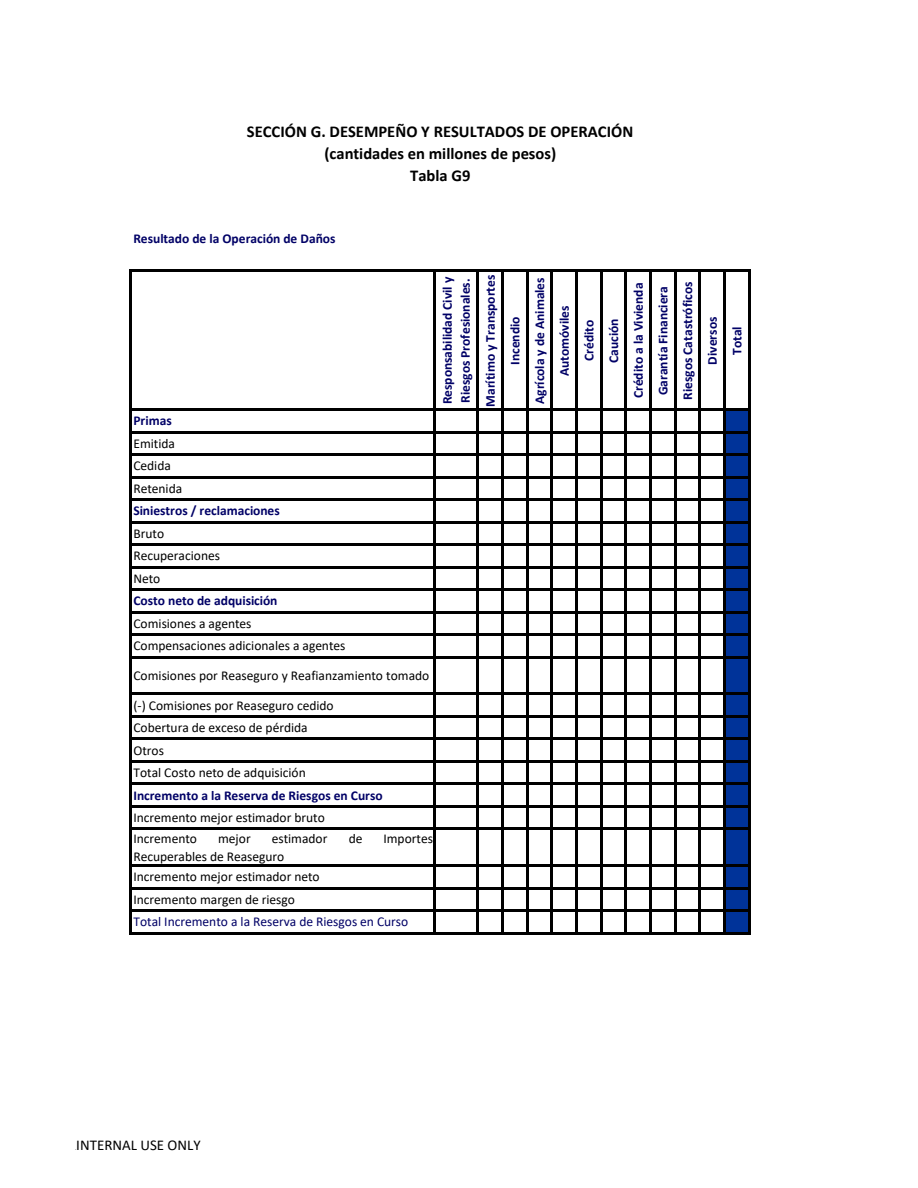
<style>
.page{position:relative;width:918px;height:1188px;background:#fff}
.page>*{position:absolute;margin:0;border:0;box-sizing:border-box;transform-origin:0 0}
.t1{font:700 16.5px/21.8px "Calibri";color:#000;text-align:center}
.t2{font:15px "Calibri";color:#000}
.t3{font:13.5px "Calibri";letter-spacing:-.005em;color:#000}
.t4{font:700 13.5px/17.9px "Calibri";color:#006}
.t5{font:13.5px "Calibri";color:#006}
</style>
<div class="page">
<div style="left:724px;top:410px;width:25px;height:523px;background:#039"></div>
<hr style="left:129px;top:269px;width:3px;height:666px;background:#000">
<hr style="left:433px;top:272px;width:3px;height:663px;background:#000">
<hr style="left:476px;top:272px;width:3px;height:663px;background:#000">
<hr style="left:501px;top:272px;width:3px;height:663px;background:#000">
<hr style="left:526px;top:272px;width:3px;height:663px;background:#000">
<hr style="left:550px;top:272px;width:3px;height:663px;background:#000">
<hr style="left:575px;top:272px;width:3px;height:663px;background:#000">
<hr style="left:600px;top:272px;width:3px;height:663px;background:#000">
<hr style="left:624px;top:272px;width:3px;height:663px;background:#000">
<hr style="left:649px;top:272px;width:3px;height:663px;background:#000">
<hr style="left:674px;top:272px;width:3px;height:663px;background:#000">
<hr style="left:698px;top:272px;width:3px;height:663px;background:#000">
<hr style="left:723px;top:272px;width:3px;height:663px;background:#000">
<hr style="left:748px;top:272px;width:3px;height:663px;background:#000">
<hr style="left:132px;top:269px;width:619px;height:3px;background:#000">
<hr style="left:132px;top:408px;width:619px;height:3px;background:#000">
<hr style="left:132px;top:431px;width:619px;height:3px;background:#000">
<hr style="left:132px;top:453px;width:619px;height:3px;background:#000">
<hr style="left:132px;top:476px;width:619px;height:3px;background:#000">
<hr style="left:132px;top:498px;width:619px;height:3px;background:#000">
<hr style="left:132px;top:521px;width:619px;height:3px;background:#000">
<hr style="left:132px;top:543px;width:619px;height:3px;background:#000">
<hr style="left:132px;top:566px;width:619px;height:3px;background:#000">
<hr style="left:132px;top:588px;width:619px;height:3px;background:#000">
<hr style="left:132px;top:611px;width:619px;height:3px;background:#000">
<hr style="left:132px;top:633px;width:619px;height:3px;background:#000">
<hr style="left:132px;top:656px;width:619px;height:3px;background:#000">
<hr style="left:132px;top:692px;width:619px;height:3px;background:#000">
<hr style="left:132px;top:715px;width:619px;height:3px;background:#000">
<hr style="left:132px;top:737px;width:619px;height:3px;background:#000">
<hr style="left:132px;top:760px;width:619px;height:3px;background:#000">
<hr style="left:132px;top:782px;width:619px;height:3px;background:#000">
<hr style="left:132px;top:805px;width:619px;height:3px;background:#000">
<hr style="left:132px;top:827px;width:619px;height:3px;background:#000">
<hr style="left:132px;top:864px;width:619px;height:3px;background:#000">
<hr style="left:132px;top:887px;width:619px;height:3px;background:#000">
<hr style="left:132px;top:909px;width:619px;height:3px;background:#000">
<hr style="left:132px;top:932px;width:619px;height:3px;background:#000">
<p class="t1" style="left:247px;top:122px;width:388px">SECCIÓN G. DESEMPEÑO Y RESULTADOS DE OPERACIÓN (cantidades en millones de pesos)<br>Tabla G9</p>
<p class="t4" style="left:133px;top:231px;width:204px">Resultado de la Operación de Daños</p>
<p class="t4" style="left:133px;top:413px;width:40px">Primas</p>
<p class="t3" style="left:133px;top:438px;width:43px">Emitida</p>
<p class="t3" style="left:133px;top:460px;width:39px">Cedida</p>
<p class="t3" style="left:133px;top:483px;width:50px">Retenida</p>
<p class="t4" style="left:133px;top:503px;width:148px">Siniestros / reclamaciones</p>
<p class="t3" style="left:133px;top:528px;width:32px">Bruto</p>
<p class="t3" style="left:133px;top:550px;width:88px">Recuperaciones</p>
<p class="t3" style="left:133px;top:573px;width:28px">Neto</p>
<p class="t4" style="left:133px;top:593px;width:146px">Costo neto de adquisición</p>
<p class="t3" style="left:133px;top:618px;width:120px">Comisiones a agentes</p>
<p class="t3" style="left:133px;top:640px;width:214px">Compensaciones adicionales a agentes</p>
<p class="t3" style="left:133px;top:670px;width:297px">Comisiones por Reaseguro y Reafianzamiento tomado</p>
<p class="t3" style="left:133px;top:700px;width:202px">(-) Comisiones por Reaseguro cedido</p>
<p class="t3" style="left:133px;top:722px;width:176px">Cobertura de exceso de pérdida</p>
<p class="t3" style="left:133px;top:745px;width:32px">Otros</p>
<p class="t3" style="left:133px;top:767px;width:174px">Total Costo neto de adquisición</p>
<p class="t4" style="left:133px;top:787px;width:251px">Incremento a la Reserva de Riesgos en Curso</p>
<p class="t3" style="left:133px;top:812px;width:193px">Incremento mejor estimador bruto</p>
<p class="t3" style="left:133px;top:833px;width:65px">Incremento</p>
<p class="t3" style="left:218px;top:833px;width:34px">mejor</p>
<p class="t3" style="left:272px;top:833px;width:57px">estimador</p>
<p class="t3" style="left:349px;top:833px;width:15px">de</p>
<p class="t3" style="left:383px;top:833px;width:51px">Importes</p>
<p class="t3" style="left:133px;top:851px;width:152px">Recuperables de Reaseguro</p>
<p class="t3" style="left:133px;top:871px;width:188px">Incremento mejor estimador neto</p>
<p class="t3" style="left:133px;top:894px;width:163px">Incremento margen de riesgo</p>
<p class="t5" style="left:133px;top:916px;width:276px">Total Incremento a la Reserva de Riesgos en Curso</p>
<p class="t4" style="left:440px;top:404px;width:129px;rotate:-90deg">Responsabilidad Civil y<br>Riesgos Profesionales.</p>
<p class="t4" style="left:482px;top:407px;width:134px;rotate:-90deg">Marítimo y Transportes</p>
<p class="t4" style="left:507px;top:365px;width:50px;rotate:-90deg">Incendio</p>
<p class="t4" style="left:532px;top:404px;width:128px;rotate:-90deg">Agrícola y de Animales</p>
<p class="t4" style="left:556px;top:376px;width:72px;rotate:-90deg">Automóviles</p>
<p class="t4" style="left:581px;top:361px;width:43px;rotate:-90deg">Crédito</p>
<p class="t4" style="left:606px;top:363px;width:46px;rotate:-90deg">Caución</p>
<p class="t4" style="left:630px;top:398px;width:117px;rotate:-90deg">Crédito a la Vivienda</p>
<p class="t4" style="left:655px;top:395px;width:111px;rotate:-90deg">Garantía Financiera</p>
<p class="t4" style="left:680px;top:400px;width:120px;rotate:-90deg">Riesgos Catastróficos</p>
<p class="t4" style="left:704px;top:365px;width:49px;rotate:-90deg">Diversos</p>
<p class="t4" style="left:729px;top:355px;width:30px;rotate:-90deg">Total</p>
<p class="t2" style="left:76px;top:1139px;width:126px">INTERNAL USE ONLY</p>
</div>
